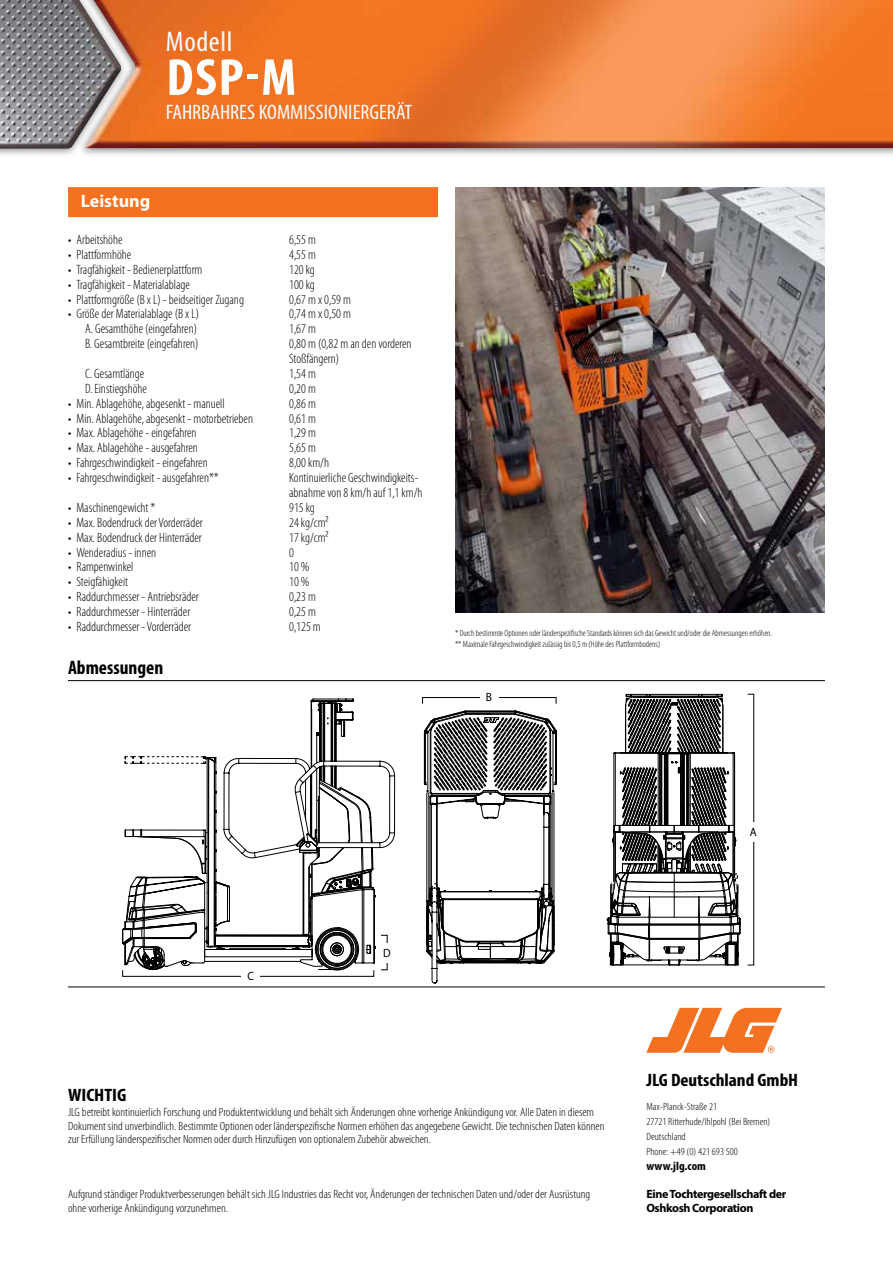
<style>
.page{position:relative;width:893px;height:1263px;background:#fff}
.page>*{position:absolute;margin:0;border:0;box-sizing:border-box;transform-origin:0 0}
.t1{font:700 condensed 52.5px "Myriad Pro";color:#fff;scale:1.05 1}
.t2{font:condensed 28.5px "Myriad Pro";letter-spacing:.02em;color:#f3fbff;scale:1.05 1}
.t3{font:condensed 21px "Myriad Pro";color:#f3fbff;scale:1.05 1}
.t4{font:700 condensed 19.5px "Myriad Pro";color:#000}
.t5{font:700 condensed 18px "Myriad Pro";color:#000;scale:1.07 1}
.t6{font:700 18px "Myriad Pro";color:#fff}
.t7{font:700 condensed 18px "Myriad Pro";color:#000;scale:1.1 1}
.t8{font:300 condensed 13.5px/15px "Myriad Pro";color:#000}
.t9{font:300 condensed 12px/13.5px "Myriad Pro";color:#000;scale:1.07 1}
.t10{font:700 12px/13.5px "Myriad Pro";letter-spacing:-.03em;color:#000}
.t11{font:700 condensed 12px "Myriad Pro";color:#000;scale:1.07 1}
.t12{font:12px "Myriad Pro";color:#000;scale:.95 1}
.t13{font:300 condensed 10.5px/15px "Myriad Pro";color:#000;scale:1.07 1}
.t14{font:300 condensed 9px/10.5px "Myriad Pro";color:#000}
</style>
<div class="page">
<div style="left:77px;top:0;width:816px;height:157px;background:#000;opacity:.5"></div>
<img style="left:127px;top:0;width:766px;height:148px">
<div style="left:0;top:0;width:127px;height:158px;background:#000;opacity:.5"></div>
<img style="left:0;top:0;width:121px;height:149px">
<hr style="left:68px;top:986px;width:757px;height:1px;background:#000">
<img style="left:542px;top:187px;width:283px;height:425px">
<div style="left:122px;top:970px;width:252px;height:7px;border:1px solid #000"></div>
<img style="left:433px;top:0;width:109px;height:613px">
<svg style="left:422px;top:681px;width:360px;height:372px"></svg>
<svg style="left:422px;top:720px;width:249px;height:229px"></svg>
<svg style="left:380px;top:767px;width:172px;height:197px"></svg>
<svg style="left:124px;top:701px;width:256px;height:269px"></svg>
<div style="left:744px;top:823px;width:18px;height:19px;background:#fff"></div>
<div style="left:378px;top:943px;width:18px;height:19px;background:#fff"></div>
<div style="left:480px;top:687px;width:18px;height:19px;background:#fff"></div>
<div style="left:242px;top:966px;width:18px;height:19px;background:#fff"></div>
<div style="left:68px;top:187px;width:370px;height:30px;background:#f37121"></div>
<hr style="left:68px;top:680px;width:757px;height:1px;background:#000">
<h2 class="t2" style="left:166px;top:25px;width:65px">Modell</h2>
<h1 class="t1" style="left:166px;top:45px;width:125px">DSP-M</h1>
<h3 class="t3" style="left:166px;top:99px;width:236px">FAHRBAHRES KOMMISSIONIERGERÄT</h3>
<h3 class="t6" style="left:81px;top:190px;width:71px">Leistung</h3>
<p class="t8" style="left:68px;top:232px;width:56px">• Arbeitshöhe</p>
<p class="t8" style="left:289px;top:232px;width:28px">6,55 m</p>
<p class="t8" style="left:68px;top:247px;width:65px">• Plattformhöhe</p>
<p class="t8" style="left:289px;top:247px;width:28px">4,55 m</p>
<p class="t8" style="left:68px;top:262px;width:136px">• Tragfähigkeit - Bedienerplattform</p>
<p class="t8" style="left:289px;top:262px;width:27px">120 kg</p>
<p class="t8" style="left:68px;top:277px;width:123px">• Tragfähigkeit - Materialablage</p>
<p class="t8" style="left:289px;top:277px;width:27px">100 kg</p>
<p class="t8" style="left:68px;top:291px;width:177px">• Plattformgröße (B x L) - beidseitiger Zugang</p>
<p class="t8" style="left:289px;top:291px;width:63px">0,67 m x 0,59 m</p>
<p class="t8" style="left:68px;top:306px;width:133px">• Größe der Materialablage (B x L)</p>
<p class="t8" style="left:289px;top:306px;width:63px">0,74 m x 0,50 m</p>
<p class="t8" style="left:85px;top:321px;width:114px">A. Gesamthöhe (eingefahren)</p>
<p class="t8" style="left:289px;top:321px;width:28px">1,67 m</p>
<p class="t8" style="left:85px;top:336px;width:115px">B. Gesamtbreite (eingefahren)</p>
<p class="t8" style="left:289px;top:336px;width:124px">0,80 m (0,82 m an den vorderen<br>Stoßfängern)</p>
<p class="t8" style="left:85px;top:366px;width:61px">C. Gesamtlänge</p>
<p class="t8" style="left:289px;top:366px;width:28px">1,54 m</p>
<p class="t8" style="left:85px;top:381px;width:63px">D. Einstiegshöhe</p>
<p class="t8" style="left:289px;top:381px;width:28px">0,20 m</p>
<p class="t8" style="left:68px;top:396px;width:158px">• Min. Ablagehöhe, abgesenkt - manuell</p>
<p class="t8" style="left:289px;top:396px;width:28px">0,86 m</p>
<p class="t8" style="left:68px;top:410px;width:186px">• Min. Ablagehöhe, abgesenkt - motorbetrieben</p>
<p class="t8" style="left:289px;top:410px;width:28px">0,61 m</p>
<p class="t8" style="left:68px;top:425px;width:130px">• Max. Ablagehöhe - eingefahren</p>
<p class="t8" style="left:289px;top:425px;width:28px">1,29 m</p>
<p class="t8" style="left:68px;top:440px;width:131px">• Max. Ablagehöhe - ausgefahren</p>
<p class="t8" style="left:289px;top:440px;width:28px">5,65 m</p>
<p class="t8" style="left:68px;top:455px;width:141px">• Fahrgeschwindigkeit - eingefahren</p>
<p class="t8" style="left:289px;top:455px;width:41px">8,00 km/h</p>
<p class="t8" style="left:68px;top:470px;width:152px">• Fahrgeschwindigkeit - ausgefahren**</p>
<p class="t8" style="left:289px;top:470px;width:135px">Kontinuierliche Geschwindigkeits&shy;abnahme von 8 km/h auf 1,1 km/h</p>
<p class="t8" style="left:68px;top:500px;width:89px">• Maschinengewicht *</p>
<p class="t8" style="left:289px;top:500px;width:27px">915 kg</p>
<p class="t8" style="left:68px;top:515px;width:136px">• Max. Bodendruck der Vorderräder</p>
<p class="t8" style="left:289px;top:515px;width:41px">24 kg/cm²</p>
<p class="t8" style="left:68px;top:530px;width:135px">• Max. Bodendruck der Hinterräder</p>
<p class="t8" style="left:289px;top:530px;width:41px">17 kg/cm²</p>
<p class="t8" style="left:68px;top:544px;width:90px">• Wenderadius - innen</p>
<p class="t8" style="left:289px;top:544px;width:6px">0</p>
<p class="t8" style="left:68px;top:559px;width:67px">• Rampenwinkel</p>
<p class="t8" style="left:289px;top:559px;width:22px">10 %</p>
<p class="t8" style="left:68px;top:574px;width:62px">• Steigfähigkeit</p>
<p class="t8" style="left:289px;top:574px;width:22px">10 %</p>
<p class="t8" style="left:68px;top:589px;width:132px">• Raddurchmesser - Antriebsräder</p>
<p class="t8" style="left:289px;top:589px;width:28px">0,23 m</p>
<p class="t8" style="left:68px;top:604px;width:124px">• Raddurchmesser - Hinterräder</p>
<p class="t8" style="left:289px;top:604px;width:28px">0,25 m</p>
<p class="t8" style="left:68px;top:619px;width:125px">• Raddurchmesser - Vorderräder</p>
<p class="t8" style="left:289px;top:619px;width:33px">0,125 m</p>
<h3 class="t4" style="left:68px;top:655px;width:97px">Abmessungen</h3>
<p class="t14" style="left:455px;top:628px;width:319px">* Durch bestimmte Optionen oder länderspezifische Standards können sich das Gewicht und/oder die Abmessungen erhöhen. ** Maximale Fahrgeschwindigkeit zulässig bis 0,5 m (Höhe des Plattformbodens)</p>
<p class="t12" style="left:486px;top:689px;width:8px">B</p>
<p class="t12" style="left:248px;top:968px;width:8px">C</p>
<p class="t12" style="left:383px;top:945px;width:9px">D</p>
<p class="t12" style="left:750px;top:825px;width:9px">A</p>
<h3 class="t7" style="left:68px;top:1084px;width:55px">WICHTIG</h3>
<p class="t9" style="left:68px;top:1106px;width:503px">JLG betreibt kontinuierlich Forschung und Produktentwicklung und behält sich Änderungen ohne vorherige Ankündigung vor. Alle Daten in diesem<br>Dokument sind unverbindlich. Bestimmte Optionen oder länderspezifische Normen erhöhen das angegebene Gewicht. Die technischen Daten können zur Erfüllung länderspezifischer Normen oder durch Hinzufügen von optionalem Zubehör abweichen.</p>
<p class="t9" style="left:68px;top:1188px;width:490px">Aufgrund ständiger Produktverbesserungen behält sich JLG Industries das Recht vor, Änderungen der technischen Daten und/oder der Ausrüstung ohne vorherige Ankündigung vorzunehmen.</p>
<h3 class="t5" style="left:646px;top:1069px;width:143px">JLG Deutschland GmbH</h3>
<p class="t13" style="left:646px;top:1099px;width:117px">Max-Planck-Straße 21<br>27721 Ritterhude/Ihlpohl (Bei Bremen)<br>Deutschland<br>Phone: +49 (0) 421 693 500</p>
<p class="t11" style="left:646px;top:1158px;width:57px">www.jlg.com</p>
<p class="t10" style="left:646px;top:1187px;width:142px">Eine Tochtergesellschaft der<br>Oshkosh Corporation</p>
</div>
